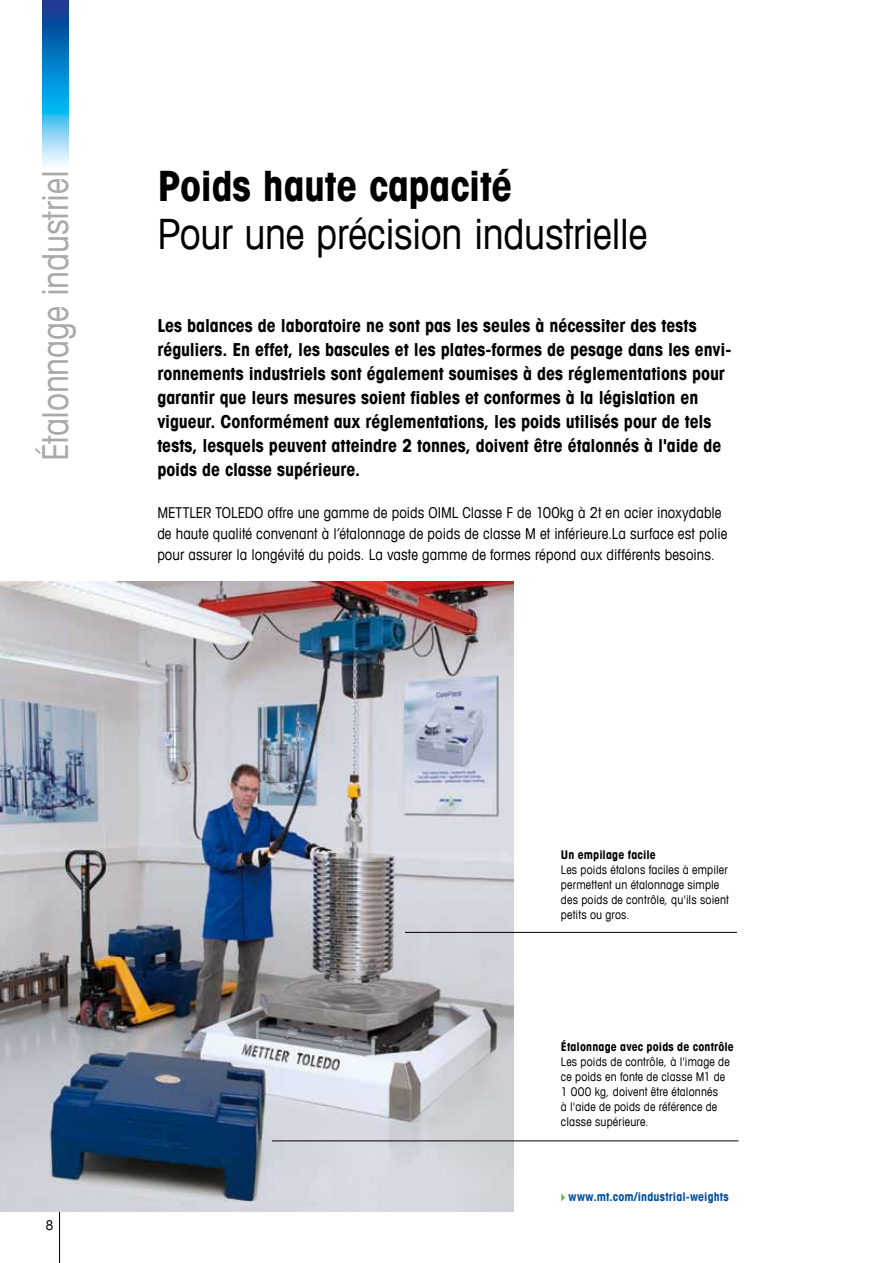
<style>
.page{position:relative;width:893px;height:1263px;background:#fff}
.page>*{position:absolute;margin:0;border:0;box-sizing:border-box;transform-origin:0 0}
.t1{font:condensed 42px "Avant Garde Com";letter-spacing:-.01em;color:#000}
.t2{font:700 condensed 42px "Avant Garde Com";letter-spacing:-.005em;color:#000}
.t3{font:condensed 36px "Avant Garde Com";letter-spacing:-.005em;color:#a7a9ac}
.t4{font:700 condensed 18px/24px "Avant Garde Com";letter-spacing:-.005em;color:#000}
.t5{font:condensed 15px/21px "Avant Garde Com";letter-spacing:.005em;color:#000}
.t6{font:condensed 13.5px "Avant Garde Com";color:#000}
.t7{font:condensed 12px/15px "Avant Garde Com";letter-spacing:.015em;color:#000}
.t8{font:700 condensed 12px "Avant Garde Com";letter-spacing:.01em;color:#000}
.t9{font:700 condensed 12px "Avant Garde Com";letter-spacing:.01em;color:#004fa3}
</style>
<div class="page">
<hr style="left:59px;top:1212px;width:1px;height:51px;background:#000">
<img style="left:43px;top:0;width:25px;height:166px">
<img style="left:0;top:582px;width:513px;height:630px">
<hr style="left:405px;top:932px;width:332px;height:1px;background:#000">
<hr style="left:272px;top:1140px;width:466px;height:1px;background:#000">
<svg style="left:561px;top:1193px;width:4px;height:8px"></svg>
<h2 class="t3" style="left:33px;top:461px;width:292px;rotate:-90deg">Étalonnage industriel</h2>
<h1 class="t2" style="left:157px;top:158px;width:357px">Poids haute capacité</h1>
<h1 class="t1" style="left:157px;top:207px;width:492px">Pour une précision industrielle</h1>
<p class="t4" style="left:157px;top:313px;width:576px">Les balances de laboratoire ne sont pas les seules à nécessiter des tests réguliers. En effet, les bascules et les plates-formes de pesage dans les envi&shy;ronnements industriels sont également soumises à des réglementations pour garantir que leurs mesures soient fiables et conformes à la législation en vigueur. Conformément aux réglementations, les poids utilisés pour de tels tests, lesquels peuvent atteindre 2 tonnes, doivent être étalonnés à l'aide de poids de classe supérieure.</p>
<p class="t5" style="left:157px;top:502px;width:572px">METTLER TOLEDO offre une gamme de poids OIML Classe F de 100kg à 2t en acier inoxydable de haute qualité convenant à l’étalonnage de poids de classe M et inférieure.La surface est polie pour assurer la longévité du poids. La vaste gamme de formes répond aux différents besoins.</p>
<p class="t6" style="left:46px;top:1217px;width:9px">8</p>
<p class="t8" style="left:561px;top:847px;width:96px">Un empilage facile</p>
<p class="t7" style="left:561px;top:862px;width:169px">Les poids étalons faciles à empiler permettent un étalonnage simple des poids de contrôle, qu'ils soient petits ou gros.</p>
<p class="t8" style="left:561px;top:1039px;width:174px">Étalonnage avec poids de contrôle</p>
<p class="t7" style="left:561px;top:1054px;width:170px">Les poids de contrôle, à l'image de ce poids en fonte de classe M1 de<br>1 000 kg, doivent être étalonnés<br>à l'aide de poids de référence de classe supérieure.</p>
<p class="t9" style="left:568px;top:1189px;width:162px">www.mt.com/industrial-weights</p>
</div>
